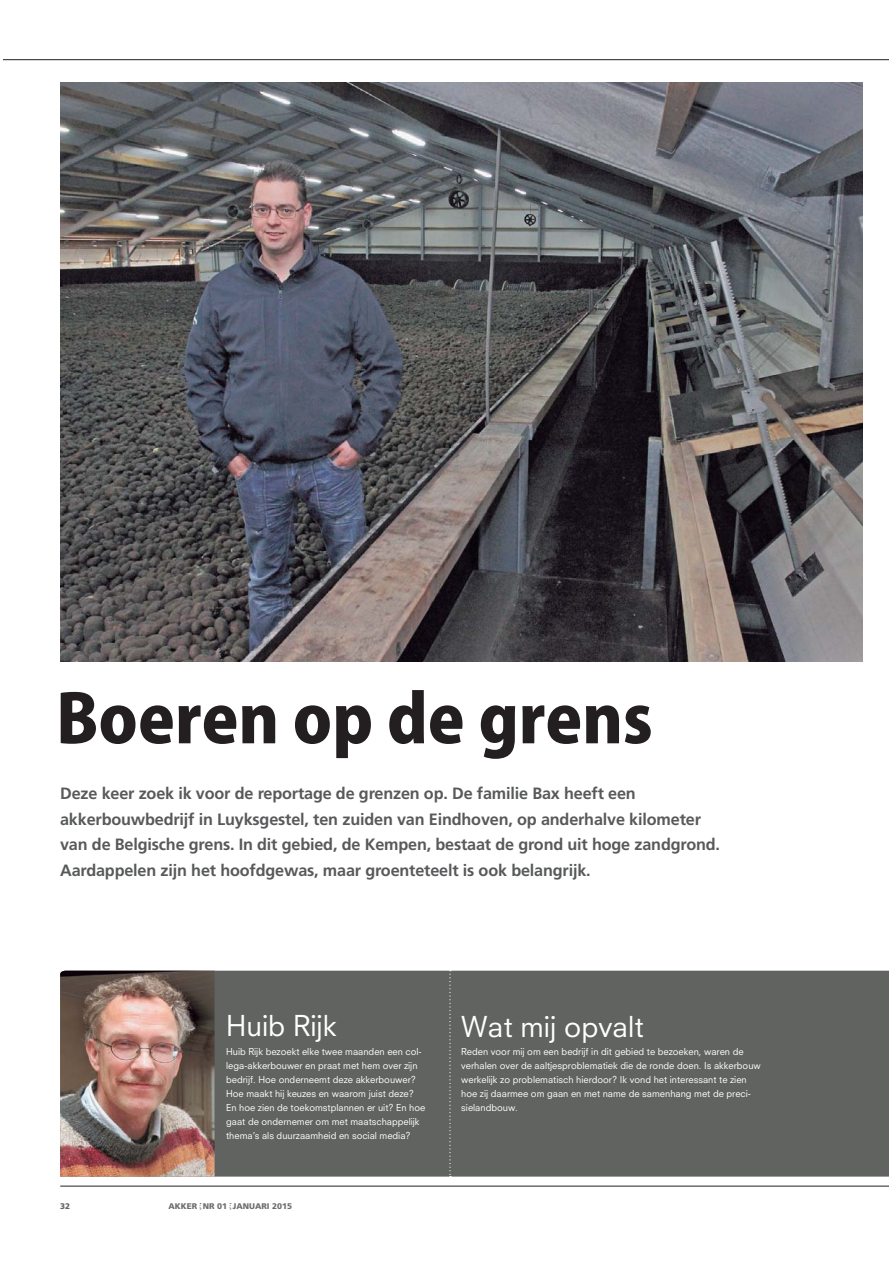
<style>
.page{position:relative;width:893px;height:1263px;background:#fff}
.page>*{position:absolute;margin:0;border:0;box-sizing:border-box;transform-origin:0 0}
.t1{font:66px "Koz Go Pro Heavy 90 msp RKSJ H";color:#231f20}
.t2{font:28.05px "Neuzeit SLT Std";color:#fff}
.t3{font:700 16.35px/25.7px "Frutiger LT Std";letter-spacing:-.01em;color:#58595b}
.t4{font:9.3px/14.1px "Neuzeit SLT Std";color:#fff}
.t5{font:900 8.25px "Frutiger LT Std";color:#6d6e70}
.t6{font:900 8.25px "Frutiger LT Std";color:#636466}
</style>
<div class="page">
<img style="left:60px;top:83px;width:802px;height:579px">
<div style="left:214px;top:971px;width:675px;height:206px;background:#60635f"></div>
<img style="left:60px;top:971px;width:154px;height:206px">
<hr style="left:4px;top:59px;width:885px;height:1px;background:#231f20">
<hr style="left:60px;top:1186px;width:829px;height:1px;background:#231f20">
<svg style="left:449px;top:970px;width:2px;height:207px"></svg>
<h1 class="t1" style="left:56px;top:694px;width:598px">Boeren op de grens</h1>
<p class="t3" style="left:60px;top:781px;width:661px">Deze keer zoek ik voor de reportage de grenzen op. De familie Bax heeft een akkerbouwbedrijf in Luyksgestel, ten zuiden van Eindhoven, op anderhalve kilometer van de Belgische grens. In dit gebied, de Kempen, bestaat de grond uit hoge zandgrond.<br>Aardappelen zijn het hoofdgewas, maar groenteteelt is ook belangrijk.</p>
<h2 class="t2" style="left:226px;top:1014px;width:112px">Huib Rijk</h2>
<p class="t4" style="left:226px;top:1045px;width:201px">Huib Rijk bezoekt elke twee maanden een col&shy;lega-akkerbouwer en praat met hem over zijn bedrijf. Hoe onderneemt deze akkerbouwer?<br>Hoe maakt hij keuzes en waarom juist deze?<br>En hoe zien de toekomstplannen er uit? En hoe gaat de ondernemer om met maatschappelijk thema’s als duurzaamheid en social media?</p>
<p class="t6" style="left:60px;top:1202px;width:12px">32</p>
<p class="t5" style="left:169px;top:1202px;width:125px">AKKER NR 01 JANUARI 2015</p>
<h2 class="t2" style="left:461px;top:1015px;width:184px">Wat mij opvalt</h2>
<p class="t4" style="left:461px;top:1045px;width:301px">Reden voor mij om een bedrijf in dit gebied te bezoeken, waren de verhalen over de aaltjesproblematiek die de ronde doen. Is akkerbouw werkelijk zo problematisch hierdoor? Ik vond het interessant te zien hoe zij daarmee om gaan en met name de samenhang met de preci&shy;sielandbouw.</p>
</div>
